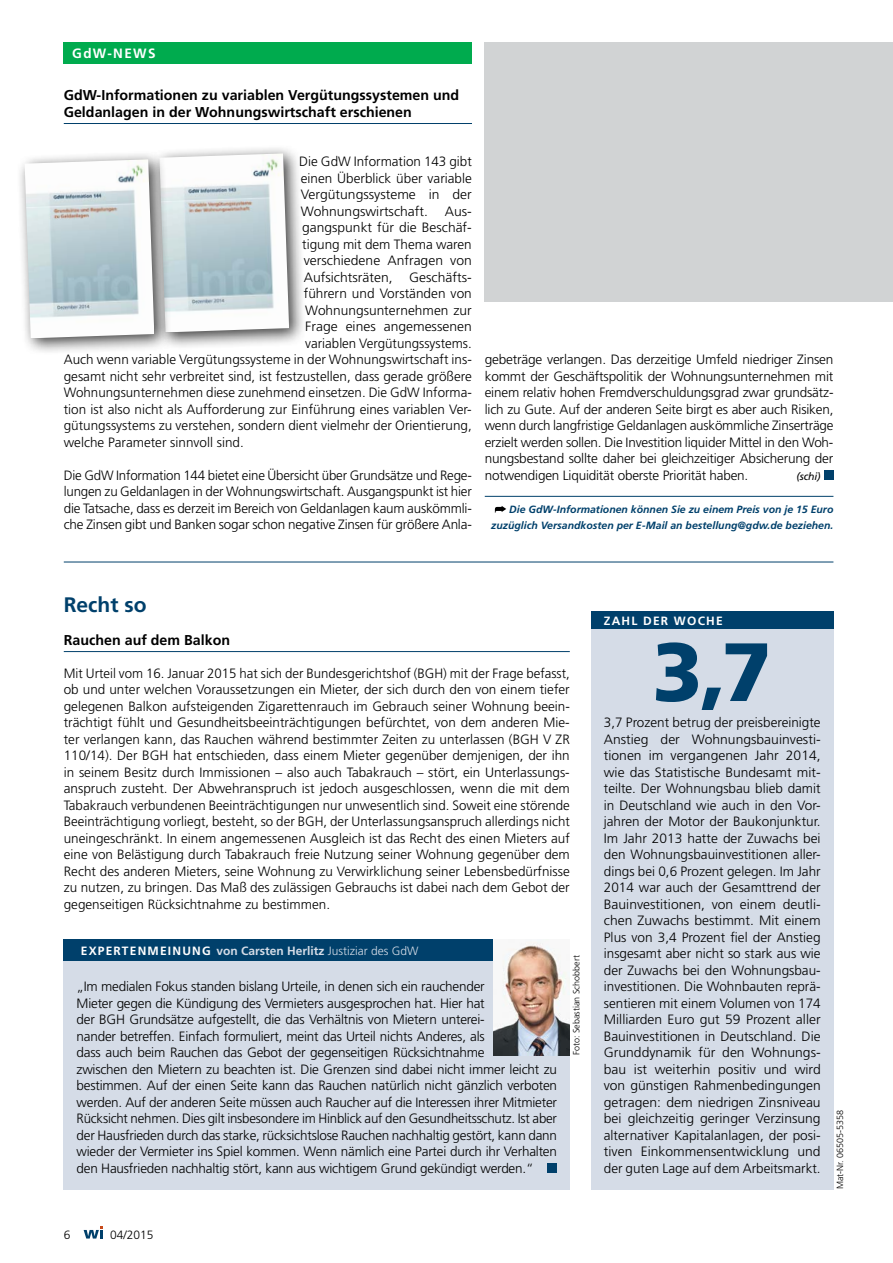
<style>
.page{position:relative;width:893px;height:1263px;background:#fff}
.page>*{position:absolute;margin:0;border:0;box-sizing:border-box;transform-origin:0 0}
.t1{font:900 82.5px "Frutiger";color:#00406b}
.t2{font:700 21px "Frutiger";color:#00406b}
.t3{font:700 14.25px/16.5px "Frutiger";color:#000}
.t4{font:300 13.5px/16.5px "Frutiger";letter-spacing:-.015em;color:#000;text-align:justify}
.t5{font:700 13.5px "Frutiger";letter-spacing:.1em;color:#fff}
.t6{font:700 12px "Frutiger";letter-spacing:.04em;color:#d5dce7}
.t7{font:700 12px "Frutiger";letter-spacing:.1em;color:#fff}
.t8{font:300 12px "Frutiger";color:#000}
.t9{font:italic 700 10.5px/16.5px "Frutiger";color:#00406b;text-align:right}
.t10{font:italic 10.5px "Frutiger";color:#000}
.t11{font:300 9px "Frutiger";color:#000}
.s1{color:#fff}
.s2{font-weight:300}
</style>
<div class="page">
<div style="left:591px;top:614px;width:242px;height:575px;background:#d5dce7"></div>
<div style="left:591px;top:612px;width:242px;height:17px;background:#00406b"></div>
<div style="left:64px;top:43px;width:408px;height:21px;background:#00ab4e"></div>
<div style="left:485px;top:43px;width:408px;height:259px;background:#d1d3d4"></div>
<hr style="left:64px;top:123px;width:408px;height:1px;background:#00406b">
<hr style="left:485px;top:496px;width:348px;height:1px;background:#00406b">
<div style="left:824px;top:471px;width:9px;height:9px;background:#00406b"></div>
<svg style="left:495px;top:506px;width:11px;height:7px"></svg>
<hr style="left:64px;top:651px;width:506px;height:1px;background:#00406b">
<div style="left:64px;top:939px;width:506px;height:250px;background:#d5dce7"></div>
<div style="left:548px;top:1163px;width:9px;height:10px;background:#00406b"></div>
<div style="left:64px;top:939px;width:506px;height:22px;background:#00406b"></div>
<img style="left:493px;top:939px;width:77px;height:116px">
<hr style="left:64px;top:562px;width:769px;height:1px;background:#00406b">
<div style="left:151px;top:144px;width:155px;height:206px;background:#000;opacity:.75"></div>
<img style="left:172px;top:153px;width:117px;height:179px">
<div style="left:16px;top:150px;width:156px;height:206px;background:#000;opacity:.75"></div>
<img style="left:25px;top:159px;width:129px;height:179px">
<svg style="left:84px;top:1226px;width:19px;height:12px"></svg>
<p class="t5" style="left:72px;top:46px;width:85px">GdW-NEWS</p>
<p class="t3" style="left:64px;top:87px;width:397px">GdW-Informationen zu variablen Vergütungssystemen und<br>Geldanlagen in der Wohnungswirtschaft erschienen</p>
<p class="t4" style="left:299px;top:154px;width:174px">Die GdW Information 143 gibt</p>
<p class="t4" style="left:301px;top:170px;width:173px">einen Überblick über variable</p>
<p class="t4" style="left:301px;top:187px;width:173px">Vergütungssysteme in der</p>
<p class="t4" style="left:301px;top:203px;width:173px">Wohnungswirtschaft. Aus-</p>
<p class="t4" style="left:302px;top:220px;width:171px">gangspunkt für die Beschäf-</p>
<p class="t4" style="left:302px;top:236px;width:171px">tigung mit dem Thema waren</p>
<p class="t4" style="left:304px;top:253px;width:170px">verschiedene Anfragen von</p>
<p class="t4" style="left:304px;top:269px;width:170px">Aufsichtsräten, Geschäfts-</p>
<p class="t4" style="left:304px;top:286px;width:170px">führern und Vorständen von</p>
<p class="t4" style="left:305px;top:302px;width:168px">Wohnungsunternehmen zur</p>
<p class="t4" style="left:305px;top:319px;width:168px">Frage eines angemessenen</p>
<p class="t4" style="left:305px;top:335px;width:168px">variablen Vergütungssystems.</p>
<p class="t4" style="left:64px;top:352px;width:410px">Auch wenn variable Vergütungssysteme in der Wohnungswirtschaft ins-</p>
<p class="t4" style="left:64px;top:368px;width:410px">gesamt nicht sehr verbreitet sind, ist festzustellen, dass gerade größere</p>
<p class="t4" style="left:64px;top:385px;width:410px">Wohnungsunternehmen diese zunehmend einsetzen. Die GdW Informa-</p>
<p class="t4" style="left:64px;top:401px;width:409px">tion ist also nicht als Aufforderung zur Einführung eines variablen Ver-</p>
<p class="t4" style="left:64px;top:418px;width:409px">gütungssystems zu verstehen, sondern dient vielmehr der Orientierung,</p>
<p class="t4" style="left:64px;top:434px;width:182px">welche Parameter sinnvoll sind.</p>
<p class="t4" style="left:64px;top:467px;width:410px">Die GdW Information 144 bietet eine Übersicht über Grundsätze und Rege&shy;lungen zu Geldanlagen in der Wohnungswirtschaft. Ausgangspunkt ist hier die Tatsache, dass es derzeit im Bereich von Geldanlagen kaum auskömmli&shy;che Zinsen gibt und Banken sogar schon negative Zinsen für größere Anla-</p>
<p class="t4" style="left:485px;top:352px;width:350px">gebeträge verlangen. Das derzeitige Umfeld niedriger Zinsen kommt der Geschäftspolitik der Wohnungsunternehmen mit einem relativ hohen Fremdverschuldungsgrad zwar grundsätz&shy;lich zu Gute. Auf der anderen Seite birgt es aber auch Risiken, wenn durch langfristige Geldanlagen auskömmliche Zinserträge erzielt werden sollen. Die Investition liquider Mittel in den Woh&shy;nungsbestand sollte daher bei gleichzeitiger Absicherung der notwendigen Liquidität oberste Priorität haben.</p>
<p class="t10" style="left:796px;top:470px;width:26px">(schi)</p>
<p class="t9" style="left:491px;top:501px;width:344px">Die GdW-Informationen können Sie zu einem Preis von je 15 Euro zuzüglich Versandkosten per E-Mail an bestellung@gdw.de beziehen.</p>
<h2 class="t2" style="left:64px;top:592px;width:84px">Recht so</h2>
<p class="t7" style="left:604px;top:614px;width:120px">ZAHL DER WOCHE</p>
<p class="t3" style="left:64px;top:632px;width:168px">Rauchen auf dem Balkon</p>
<p class="t4" style="left:64px;top:665px;width:508px">Mit Urteil vom 16. Januar 2015 hat sich der Bundesgerichtshof (BGH) mit der Frage befasst, ob und unter welchen Voraussetzungen ein Mieter, der sich durch den von einem tiefer gelegenen Balkon aufsteigenden Zigarettenrauch im Gebrauch seiner Wohnung beein&shy;trächtigt fühlt und Gesundheitsbeeinträchtigungen befürchtet, von dem anderen Mie&shy;ter verlangen kann, das Rauchen während bestimmter Zeiten zu unterlassen (BGH V ZR 110/14). Der BGH hat entschieden, dass einem Mieter gegenüber demjenigen, der ihn in seinem Besitz durch Immissionen – also auch Tabakrauch – stört, ein Unterlassungs&shy;anspruch zusteht. Der Abwehranspruch ist jedoch ausgeschlossen, wenn die mit dem Tabakrauch verbundenen Beeinträchtigungen nur unwesentlich sind. Soweit eine störende Beeinträchtigung vorliegt, besteht, so der BGH, der Unterlassungsanspruch allerdings nicht uneingeschränkt. In einem angemessenen Ausgleich ist das Recht des einen Mieters auf eine von Belästigung durch Tabakrauch freie Nutzung seiner Wohnung gegenüber dem Recht des anderen Mieters, seine Wohnung zu Verwirklichung seiner Lebensbedürfnisse zu nutzen, zu bringen. Das Maß des zulässigen Gebrauchs ist dabei nach dem Gebot der gegenseitigen Rücksichtnahme zu bestimmen.</p>
<p class="t6" style="left:81px;top:943px;width:339px"><span class="s1">EXPERTENMEINUNG</span> von Carsten Herlitz <span class="s2">Justiziar des GdW</span></p>
<p class="t4" style="left:77px;top:979px;width:482px;text-align:left">„Im medialen Fokus standen bislang Urteile, in denen sich ein rauchender<br>Mieter gegen die Kündigung des Vermieters ausgesprochen hat. Hier hat<br>der BGH Grundsätze aufgestellt, die das Verhältnis von Mietern unterei-<br>nander betreffen. Einfach formuliert, meint das Urteil nichts Anderes, als<br>dass auch beim Rauchen das Gebot der gegenseitigen Rücksichtnahme<br>zwischen den Mietern zu beachten ist. Die Grenzen sind dabei nicht immer leicht zu bestimmen. Auf der einen Seite kann das Rauchen natürlich nicht gänzlich verboten werden. Auf der anderen Seite müssen auch Raucher auf die Interessen ihrer Mitmieter Rücksicht nehmen. Dies gilt insbesondere im Hinblick auf den Gesundheitsschutz. Ist aber der Hausfrieden durch das starke, rücksichtslose Rauchen nachhaltig gestört, kann dann wieder der Vermieter ins Spiel kommen. Wenn nämlich eine Partei durch ihr Verhalten den Hausfrieden nachhaltig stört, kann aus wichtigem Grund gekündigt werden.“</p>
<p class="t11" style="left:571px;top:1055px;width:102px;rotate:-90deg">Foto: Sebastian Schobbert</p>
<p class="t8" style="left:64px;top:1227px;width:8px">6</p>
<p class="t8" style="left:110px;top:1227px;width:45px">04/2015</p>
<h1 class="t1" style="left:652px;top:622px;width:121px">3,7</h1>
<p class="t4" style="left:604px;top:715px;width:218px">3,7 Prozent betrug der preisbereinigte Anstieg der Wohnungsbauinvesti&shy;tionen im vergangenen Jahr 2014, wie das Statistische Bundesamt mit&shy;teilte. Der Wohnungsbau blieb damit in Deutschland wie auch in den Vor&shy;jahren der Motor der Baukonjunktur.<br>Im Jahr 2013 hatte der Zuwachs bei den Wohnungsbauinvestitionen aller&shy;dings bei 0,6 Prozent gelegen. Im Jahr 2014 war auch der Gesamttrend der Bauinvestitionen, von einem deutli&shy;chen Zuwachs bestimmt. Mit einem Plus von 3,4 Prozent fiel der Anstieg insgesamt aber nicht so stark aus wie der Zuwachs bei den Wohnungsbau&shy;investitionen. Die Wohnbauten reprä&shy;sentieren mit einem Volumen von 174<br>Milliarden Euro gut 59 Prozent aller Bauinvestitionen in Deutschland. Die Grunddynamik für den Wohnungs&shy;bau ist weiterhin positiv und wird von günstigen Rahmenbedingungen getragen: dem niedrigen Zinsniveau bei gleichzeitig geringer Verzinsung alternativer Kapitalanlagen, der posi&shy;tiven Einkommensentwicklung und der guten Lage auf dem Arbeitsmarkt.</p>
<p class="t11" style="left:835px;top:1189px;width:81px;rotate:-90deg">Mat-Nr. 06505-5358</p>
</div>
